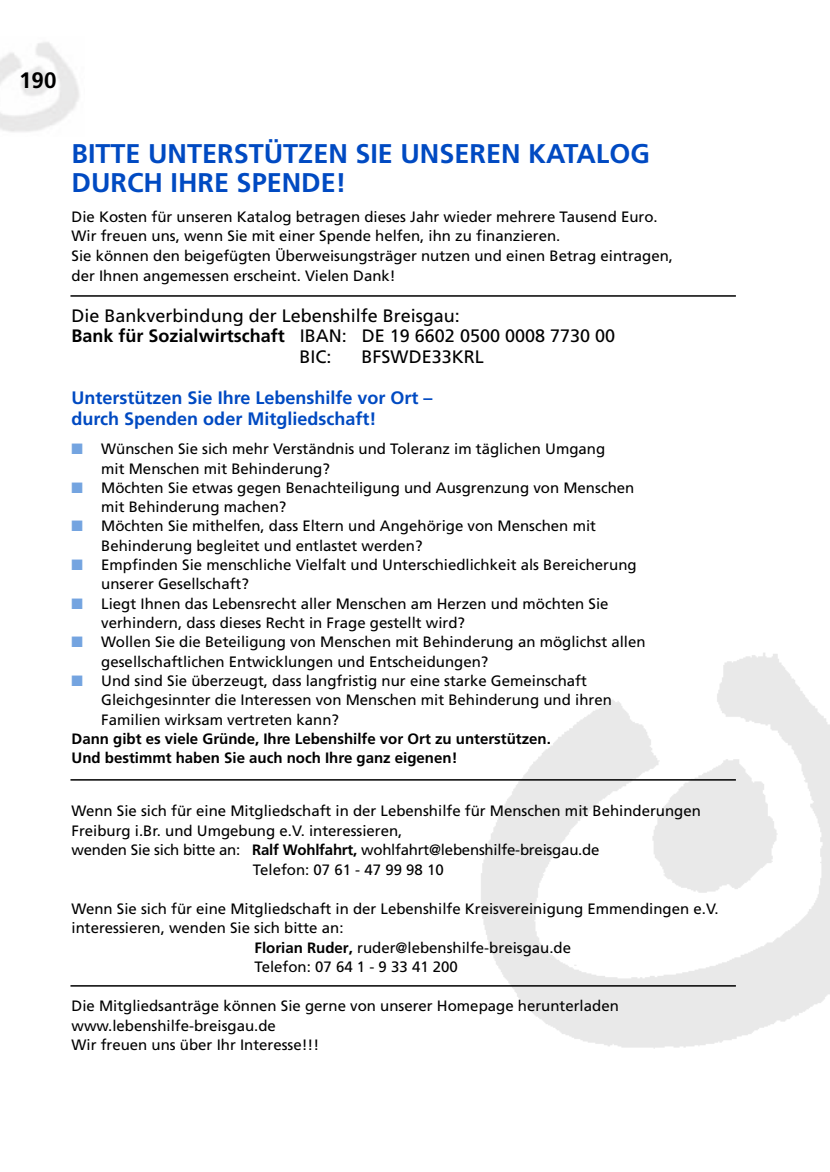
<style>
.page{position:relative;width:830px;height:1172px;background:#fff}
.page>*{position:absolute;margin:0;border:0;box-sizing:border-box;transform-origin:0 0}
.t1{font:700 27px/29.1px "Frutiger";color:#004ac2}
.t2{font:700 22.35px "Frutiger";color:#000}
.t3{font:18px "Frutiger";color:#000}
.t4{font:700 18px/20.5px "Frutiger";color:#004ac2}
.t5{font:15px/19.4px "Frutiger";color:#000}
.t6{font:700 15px/19.4px "Frutiger";color:#000}
.s1{font-weight:700}
.s2{color:#74a4e0}
</style>
<div class="page">
<img style="left:461px;top:653px;width:368px;height:396px">
<hr style="left:70px;top:779px;width:665px;height:1px;background:#000">
<hr style="left:70px;top:984px;width:665px;height:2px;background:#000">
<hr style="left:70px;top:295px;width:665px;height:1px;background:#000">
<h2 class="t2" style="left:19px;top:68px;width:39px">190</h2>
<h1 class="t1" style="left:71px;top:139px;width:579px">BITTE UNTERSTÜTZEN SIE UNSEREN KATALOG<br>DURCH IHRE SPENDE!</h1>
<p class="t5" style="left:71px;top:207px;width:602px">Die Kosten für unseren Katalog betragen dieses Jahr wieder mehrere Tausend Euro.<br>Wir freuen uns, wenn Sie mit einer Spende helfen, ihn zu finanzieren.<br>Sie können den beigefügten Überweisungsträger nutzen und einen Betrag eintragen, der Ihnen angemessen erscheint. Vielen Dank!</p>
<p class="t3" style="left:71px;top:306px;width:390px">Die Bankverbindung der Lebenshilfe Breisgau:</p>
<p class="t3" style="left:71px;top:327px;width:545px"><span class="s1">Bank für Sozialwirtschaft</span> IBAN: DE 19 6602 0500 0008 7730 00</p>
<p class="t3" style="left:299px;top:347px;width:34px">BIC:</p>
<p class="t3" style="left:361px;top:347px;width:124px">BFSWDE33KRL</p>
<p class="t4" style="left:71px;top:388px;width:362px">Unterstützen Sie Ihre Lebenshilfe vor Ort – durch Spenden oder Mitgliedschaft!</p>
<p class="t5" style="left:101px;top:439px;width:505px;text-indent:-30px"><span class="s2">■</span> Wünschen Sie sich mehr Verständnis und Toleranz im täglichen Umgang mit Menschen mit Behinderung?</p>
<p class="t5" style="left:101px;top:478px;width:534px;text-indent:-30px"><span class="s2">■</span> Möchten Sie etwas gegen Benachteiligung und Ausgrenzung von Menschen mit Behinderung machen?</p>
<p class="t5" style="left:101px;top:517px;width:496px;text-indent:-30px"><span class="s2">■</span> Möchten Sie mithelfen, dass Eltern und Angehörige von Menschen mit<br>Behinderung begleitet und entlastet werden?</p>
<p class="t5" style="left:101px;top:555px;width:536px;text-indent:-30px"><span class="s2">■</span> Empfinden Sie menschliche Vielfalt und Unterschiedlichkeit als Bereicherung unserer Gesellschaft?</p>
<p class="t5" style="left:101px;top:594px;width:508px;text-indent:-30px"><span class="s2">■</span> Liegt Ihnen das Lebensrecht aller Menschen am Herzen und möchten Sie verhindern, dass dieses Recht in Frage gestellt wird?</p>
<p class="t5" style="left:101px;top:632px;width:545px;text-indent:-30px"><span class="s2">■</span> Wollen Sie die Beteiligung von Menschen mit Behinderung an möglichst allen gesellschaftlichen Entwicklungen und Entscheidungen?</p>
<p class="t5" style="left:101px;top:671px;width:512px;text-indent:-30px"><span class="s2">■</span> Und sind Sie überzeugt, dass langfristig nur eine starke Gemeinschaft<br>Gleichgesinnter die Interessen von Menschen mit Behinderung und ihren<br>Familien wirksam vertreten kann?</p>
<p class="t6" style="left:71px;top:729px;width:481px">Dann gibt es viele Gründe, Ihre Lebenshilfe vor Ort zu unterstützen.<br>Und bestimmt haben Sie auch noch Ihre ganz eigenen!</p>
<p class="t5" style="left:71px;top:801px;width:630px">Wenn Sie sich für eine Mitgliedschaft in der Lebenshilfe für Menschen mit Behinderungen</p>
<p class="t5" style="left:71px;top:821px;width:332px">Freiburg i.Br. und Umgebung e.V. interessieren,</p>
<p class="t5" style="left:71px;top:840px;width:529px">wenden Sie sich bitte an: <span class="s1">Ralf Wohlfahrt,</span> wohlfahrt@lebenshilfe-breisgau.de</p>
<p class="t5" style="left:253px;top:860px;width:192px">Telefon: 07 61 - 47 99 98 10</p>
<p class="t5" style="left:71px;top:899px;width:648px">Wenn Sie sich für eine Mitgliedschaft in der Lebenshilfe Kreisvereinigung Emmendingen e.V.</p>
<p class="t5" style="left:71px;top:918px;width:273px">interessieren, wenden Sie sich bitte an:</p>
<p class="t5" style="left:254px;top:938px;width:318px"><span class="s1">Florian Ruder,</span> ruder@lebenshilfe-breisgau.de</p>
<p class="t5" style="left:254px;top:957px;width:205px">Telefon: 07 64 1 - 9 33 41 200</p>
<p class="t5" style="left:71px;top:996px;width:548px">Die Mitgliedsanträge können Sie gerne von unserer Homepage herunterladen www.lebenshilfe-breisgau.de<br>Wir freuen uns über Ihr Interesse!!!</p>
</div>
